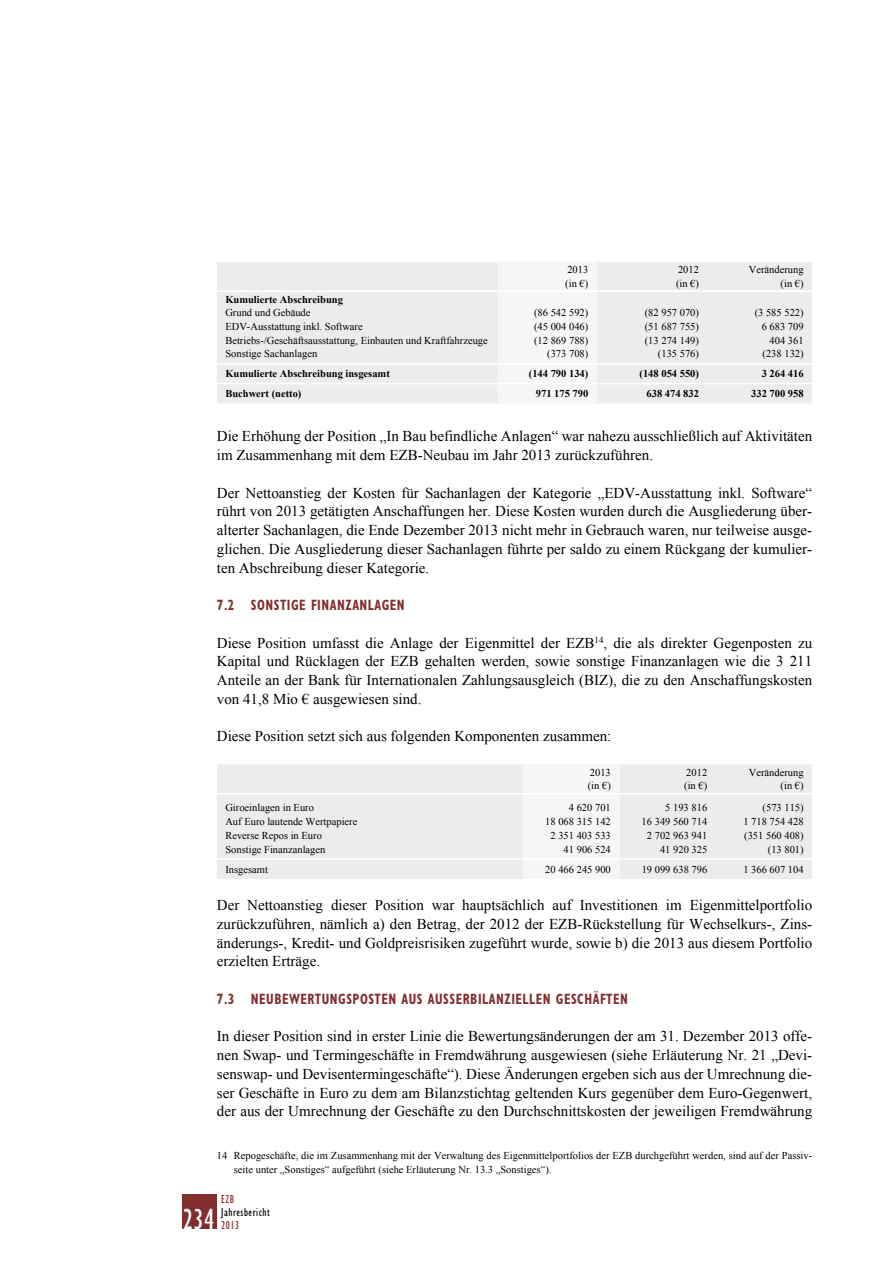
<style>
.page{position:relative;width:893px;height:1263px;background:#fff}
.page>*{position:absolute;margin:0;border:0;box-sizing:border-box;transform-origin:0 0}
.t1{font:condensed 30px "Gill Sans Myriad";color:#fff;scale:.95 1}
.t2{font:15px/18.8px "Times New Roman WGL";color:#000;text-align:justify}
.t3{font:700 condensed 15px "Gill Sans Myriad";letter-spacing:.04em;color:#812e2f;scale:.85 1}
.t4{font:condensed 12px "Gill Sans Myriad";letter-spacing:.05em;color:#000;scale:.95 1}
.t5{font:condensed 12px "Gill Sans Myriad";letter-spacing:.05em;color:#812e2f;scale:.95 1}
.t6{font:10.5px/13.5px "Times New Roman WGL";color:#000}
.t7{font:700 10.5px "Times New Roman WGL";color:#000}
</style>
<div class="page">
<div style="left:183px;top:1195px;width:34px;height:34px;background:#812e2f"></div>
<div style="left:217px;top:262px;width:595px;height:141px;background:#ececec"></div>
<div style="left:498px;top:262px;width:99px;height:141px;background:#f6f6f6"></div>
<hr style="left:217px;top:290px;width:281px;height:2px;background:#fff">
<hr style="left:498px;top:290px;width:99px;height:2px;background:#fff">
<hr style="left:597px;top:290px;width:111px;height:2px;background:#fff">
<hr style="left:708px;top:290px;width:104px;height:2px;background:#fff">
<hr style="left:217px;top:363px;width:281px;height:1px;background:#fff">
<hr style="left:498px;top:363px;width:99px;height:1px;background:#fff">
<hr style="left:597px;top:363px;width:111px;height:1px;background:#fff">
<hr style="left:708px;top:363px;width:104px;height:1px;background:#fff">
<hr style="left:217px;top:383px;width:281px;height:1px;background:#fff">
<hr style="left:498px;top:383px;width:99px;height:1px;background:#fff">
<hr style="left:597px;top:383px;width:111px;height:1px;background:#fff">
<hr style="left:708px;top:383px;width:104px;height:1px;background:#fff">
<div style="left:217px;top:764px;width:595px;height:115px;background:#ececec"></div>
<div style="left:523px;top:764px;width:96px;height:115px;background:#f6f6f6"></div>
<hr style="left:217px;top:793px;width:306px;height:1px;background:#fff">
<hr style="left:523px;top:793px;width:96px;height:1px;background:#fff">
<hr style="left:619px;top:793px;width:97px;height:1px;background:#fff">
<hr style="left:716px;top:793px;width:96px;height:1px;background:#fff">
<hr style="left:217px;top:858px;width:306px;height:2px;background:#fff">
<hr style="left:523px;top:858px;width:96px;height:2px;background:#fff">
<hr style="left:619px;top:858px;width:97px;height:2px;background:#fff">
<hr style="left:716px;top:858px;width:96px;height:2px;background:#fff">
<p class="t6" style="left:565px;top:263px;width:25px">2013 (in €)</p>
<p class="t6" style="left:676px;top:263px;width:25px">2012 (in €)</p>
<p class="t6" style="left:749px;top:263px;width:56px;text-align:right">Veränderung (in €)</p>
<p class="t7" style="left:225px;top:292px;width:119px">Kumulierte Abschreibung</p>
<p class="t6" style="left:225px;top:306px;width:87px">Grund und Gebäude</p>
<p class="t6" style="left:534px;top:306px;width:56px">(86 542 592)</p>
<p class="t6" style="left:645px;top:306px;width:56px">(82 957 070)</p>
<p class="t6" style="left:755px;top:306px;width:50px">(3 585 522)</p>
<p class="t6" style="left:225px;top:320px;width:139px">EDV-Ausstattung inkl. Software</p>
<p class="t6" style="left:534px;top:320px;width:56px">(45 004 046)</p>
<p class="t6" style="left:645px;top:320px;width:56px">(51 687 755)</p>
<p class="t6" style="left:762px;top:320px;width:43px">6 683 709</p>
<p class="t6" style="left:225px;top:333px;width:264px">Betriebs-/Geschäftsausstattung, Einbauten und Kraftfahrzeuge</p>
<p class="t6" style="left:534px;top:333px;width:56px">(12 869 788)</p>
<p class="t6" style="left:645px;top:333px;width:56px">(13 274 149)</p>
<p class="t6" style="left:770px;top:333px;width:36px">404 361</p>
<p class="t6" style="left:225px;top:347px;width:93px">Sonstige Sachanlagen</p>
<p class="t6" style="left:547px;top:347px;width:43px">(373 708)</p>
<p class="t6" style="left:658px;top:347px;width:43px">(135 576)</p>
<p class="t6" style="left:763px;top:347px;width:43px">(238 132)</p>
<p class="t7" style="left:225px;top:366px;width:166px">Kumulierte Abschreibung insgesamt</p>
<p class="t7" style="left:529px;top:366px;width:61px">(144 790 134)</p>
<p class="t7" style="left:640px;top:366px;width:61px">(148 054 550)</p>
<p class="t7" style="left:762px;top:366px;width:43px">3 264 416</p>
<p class="t7" style="left:225px;top:386px;width:78px">Buchwert (netto)</p>
<p class="t7" style="left:536px;top:386px;width:54px">971 175 790</p>
<p class="t7" style="left:647px;top:386px;width:54px">638 474 832</p>
<p class="t7" style="left:751px;top:386px;width:54px">332 700 958</p>
<p class="t2" style="left:217px;top:427px;width:597px">Die Erhöhung der Position „In Bau befindliche Anlagen“ war nahezu ausschließlich auf Aktivitäten im Zusammenhang mit dem EZB-Neubau im Jahr 2013 zurückzuführen.</p>
<p class="t2" style="left:217px;top:483px;width:597px">Der Nettoanstieg der Kosten für Sachanlagen der Kategorie „EDV-Ausstattung inkl. Software“ rührt von 2013 getätigten Anschaffungen her. Diese Kosten wurden durch die Ausgliederung über&shy;alterter Sachanlagen, die Ende Dezember 2013 nicht mehr in Gebrauch waren, nur teilweise ausge&shy;glichen. Die Ausgliederung dieser Sachanlagen führte per saldo zu einem Rückgang der kumulier&shy;ten Abschreibung dieser Kategorie.</p>
<p class="t3" style="left:217px;top:596px;width:221px">7.2 SONSTIGE FINANZANLAGEN</p>
<p class="t2" style="left:217px;top:633px;width:597px">Diese Position umfasst die Anlage der Eigenmittel der EZB<sup>14</sup>, die als direkter Gegenposten zu Kapital und Rücklagen der EZB gehalten werden, sowie sonstige Finanzanlagen wie die 3 211<br>Anteile an der Bank für Internationalen Zahlungsausgleich (BIZ), die zu den Anschaffungskosten von 41,8 Mio € ausgewiesen sind.</p>
<p class="t2" style="left:217px;top:727px;width:396px">Diese Position setzt sich aus folgenden Komponenten zusammen:</p>
<p class="t6" style="left:588px;top:765px;width:25px">2013 (in €)</p>
<p class="t6" style="left:684px;top:765px;width:25px">2012 (in €)</p>
<p class="t6" style="left:749px;top:765px;width:56px;text-align:right">Veränderung (in €)</p>
<p class="t6" style="left:225px;top:800px;width:90px">Giroeinlagen in Euro</p>
<p class="t6" style="left:569px;top:800px;width:43px">4 620 701</p>
<p class="t6" style="left:665px;top:800px;width:43px">5 193 816</p>
<p class="t6" style="left:763px;top:800px;width:43px">(573 115)</p>
<p class="t6" style="left:225px;top:815px;width:134px">Auf Euro lautende Wertpapiere</p>
<p class="t6" style="left:545px;top:815px;width:67px">18 068 315 142</p>
<p class="t6" style="left:642px;top:815px;width:67px">16 349 560 714</p>
<p class="t6" style="left:743px;top:815px;width:62px">1 718 754 428</p>
<p class="t6" style="left:225px;top:828px;width:98px">Reverse Repos in Euro</p>
<p class="t6" style="left:550px;top:828px;width:62px">2 351 403 533</p>
<p class="t6" style="left:647px;top:828px;width:62px">2 702 963 941</p>
<p class="t6" style="left:744px;top:828px;width:61px">(351 560 408)</p>
<p class="t6" style="left:225px;top:842px;width:102px">Sonstige Finanzanlagen</p>
<p class="t6" style="left:564px;top:842px;width:49px">41 906 524</p>
<p class="t6" style="left:660px;top:842px;width:49px">41 920 325</p>
<p class="t6" style="left:768px;top:842px;width:37px">(13 801)</p>
<p class="t6" style="left:225px;top:862px;width:44px">Insgesamt</p>
<p class="t6" style="left:545px;top:862px;width:67px">20 466 245 900</p>
<p class="t6" style="left:642px;top:862px;width:67px">19 099 638 796</p>
<p class="t6" style="left:743px;top:862px;width:62px">1 366 607 104</p>
<p class="t2" style="left:217px;top:895px;width:597px">Der Nettoanstieg dieser Position war hauptsächlich auf Investitionen im Eigenmittelportfolio zurückzuführen, nämlich a) den Betrag, der 2012 der EZB-Rückstellung für Wechselkurs-, Zins&shy;änderungs-, Kredit- und Goldpreisrisiken zugeführt wurde, sowie b) die 2013 aus diesem Portfolio erzielten Erträge.</p>
<p class="t3" style="left:217px;top:990px;width:483px">7.3 N EUBEWERTUNGSPOSTEN AUS AUSSERBILANZIELLEN GESCHÄFTEN</p>
<p class="t2" style="left:217px;top:1027px;width:597px">In dieser Position sind in erster Linie die Bewertungsänderungen der am 31. Dezember 2013 offe&shy;nen Swap- und Termingeschäfte in Fremdwährung ausgewiesen (siehe Erläuterung Nr. 21 „Devi&shy;senswap- und Devisentermingeschäfte“). Diese Änderungen ergeben sich aus der Umrechnung die&shy;ser Geschäfte in Euro zu dem am Bilanzstichtag geltenden Kurs gegenüber dem Euro-Gegenwert, der aus der Umrechnung der Geschäfte zu den Durchschnittskosten der jeweiligen Fremdwährung</p>
<p class="t6" style="left:234px;top:1149px;width:580px;text-indent:-17px">14 Repogeschäfte, die im Zusammenhang mit der Verwaltung des Eigenmittelportfolios der EZB durchgeführt werden, sind auf der Passiv&shy;seite unter „Sonstiges“ aufgeführt (siehe Erläuterung Nr. 13.3 „Sonstiges“).</p>
<p class="t5" style="left:221px;top:1192px;width:15px">EZB</p>
<p class="t4" style="left:221px;top:1205px;width:53px">Jahresbericht</p>
<p class="t5" style="left:221px;top:1217px;width:21px">2013</p>
<h1 class="t1" style="left:183px;top:1201px;width:35px">234</h1>
</div>
